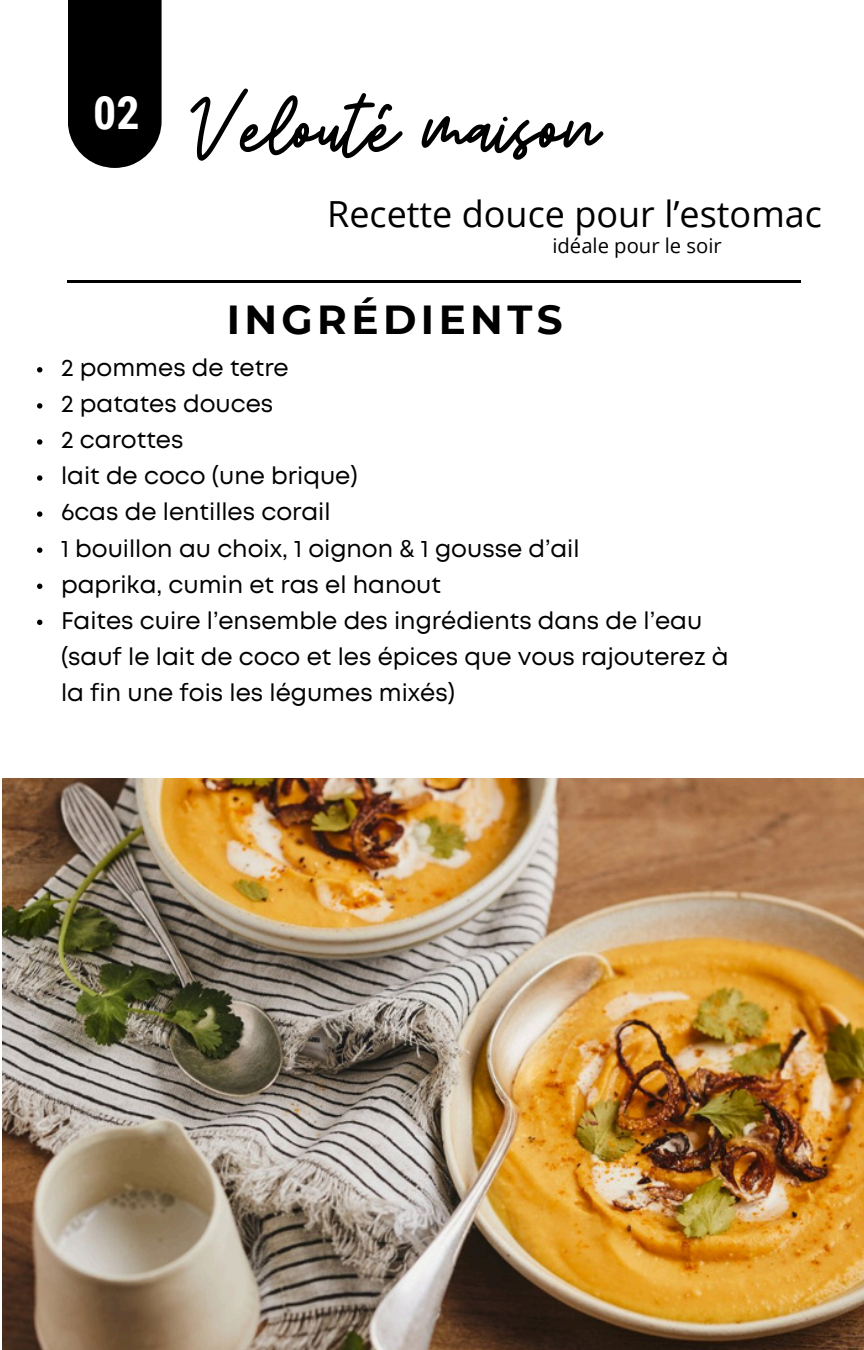
<style>
.page{position:relative;width:864px;height:1350px;background:#fff}
.page>*{position:absolute;margin:0;border:0;box-sizing:border-box;transform-origin:0 0}
.t1{font:92.92px "Beauty Salon Script";color:#000}
.t2{font:700 45.9px "Roboto Condensed";color:#fff}
.t3{font:700 40.5px "Montserrat";letter-spacing:.11em;color:#000}
.t4{font:36px "Open Sans";color:#000}
.t5{font:24.07px/36px "Mont";color:#000}
.t6{font:20.25px "Open Sans";color:#000}
</style>
<div class="page">
<svg style="left:68px;top:0;width:94px;height:168px;background:#101010"></svg>
<hr style="left:68px;top:281px;width:733px;height:1px;background:#000">
<img style="left:2px;top:778px;width:862px;height:572px">
<svg style="left:37px;top:367px;width:5px;height:6px"></svg>
<svg style="left:37px;top:403px;width:5px;height:6px"></svg>
<svg style="left:37px;top:439px;width:5px;height:6px"></svg>
<svg style="left:37px;top:475px;width:5px;height:6px"></svg>
<svg style="left:37px;top:511px;width:5px;height:6px"></svg>
<svg style="left:37px;top:547px;width:5px;height:6px"></svg>
<svg style="left:37px;top:584px;width:5px;height:5px"></svg>
<svg style="left:37px;top:620px;width:5px;height:5px"></svg>
<p class="t2" style="left:93px;top:87px;width:48px">02</p>
<p class="t1" style="left:194px;top:83px;width:406px">Velouté maison</p>
<p class="t4" style="left:327px;top:188px;width:496px">Recette douce pour l’estomac</p>
<p class="t6" style="left:552px;top:231px;width:171px">idéale pour le soir</p>
<p class="t3" style="left:227px;top:295px;width:338px">INGRÉDIENTS</p>
<h1 class="t5" style="left:61px;top:352px;width:229px">2 pommes de tetre</h1>
<h3 class="t5" style="left:61px;top:388px;width:214px">2 patates douces</h3>
<p class="t5" style="left:61px;top:424px;width:124px">2 carottes</p>
<h2 class="t5" style="left:61px;top:460px;width:298px">lait de coco (une brique)</h2>
<p class="t5" style="left:61px;top:496px;width:271px">6cas de lentilles corail</p>
<p class="t5" style="left:61px;top:532px;width:520px">1 bouillon au choix, 1 oignon &amp; 1 gousse d’ail</p>
<p class="t5" style="left:61px;top:568px;width:381px">paprika, cumin et ras el hanout</p>
<p class="t5" style="left:61px;top:604px;width:669px">Faites cuire l’ensemble des ingrédients dans de l’eau (sauf le lait de coco et les épices que vous rajouterez à la fin une fois les légumes mixés)</p>
</div>
